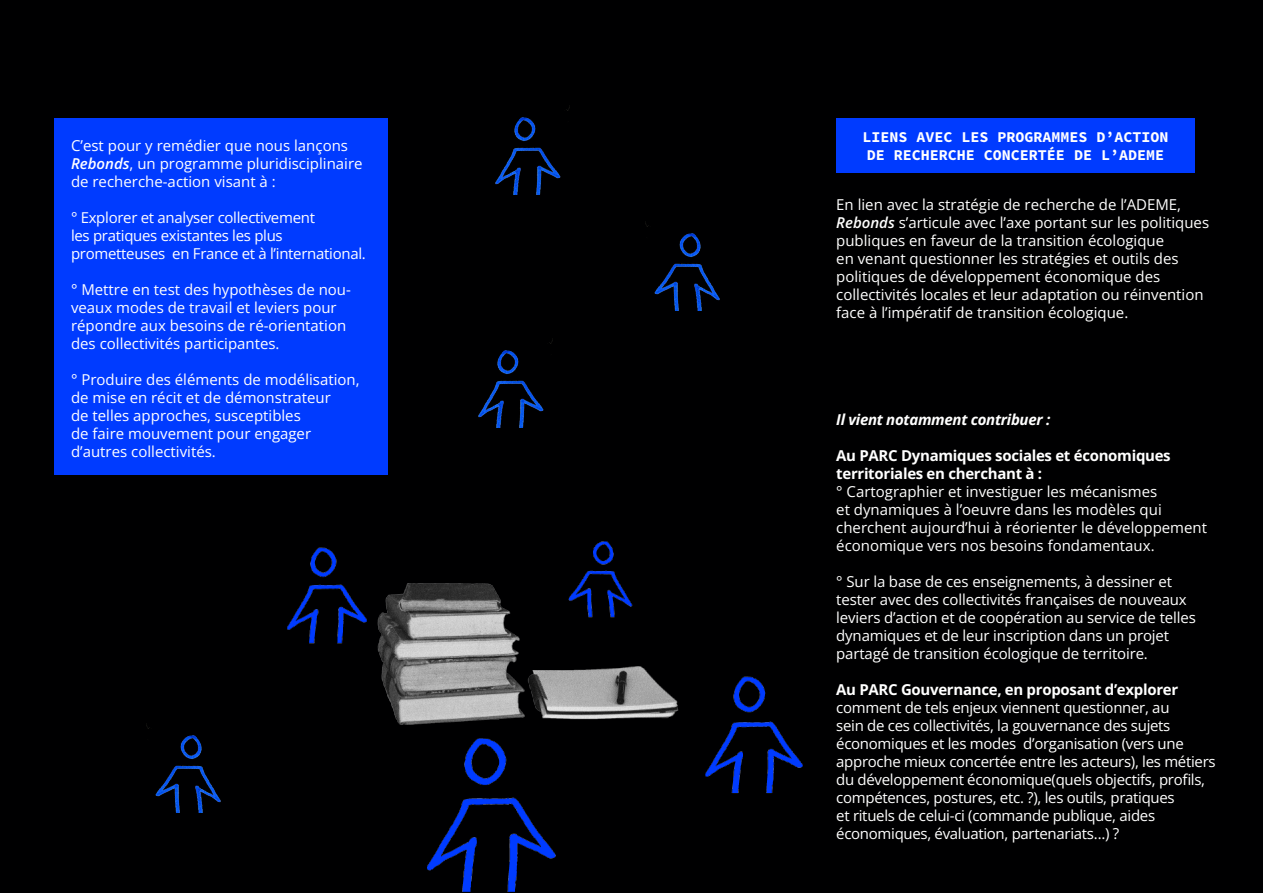
<style>
.page{position:relative;width:1263px;height:893px;background:#000001}
.page>*{position:absolute;margin:0;border:0;box-sizing:border-box;transform-origin:0 0}
.t1{font:15px/18px "Open Sans";color:#fff}
.t2{font:15px/18px "Open Sans";letter-spacing:-.02em;color:#fff}
.t3{font:700 15px/18px "Open Sans";letter-spacing:-.02em;color:#fff}
.t4{font:15px/18px "Source Code Variable";color:#fff;text-align:center}
.t5{font:italic 700 15px "Open Sans";letter-spacing:-.02em;color:#fff}
.s1{font-weight:600;font-style:italic}
.s2{font-weight:700}
</style>
<div class="page">
<div style="left:836px;top:118px;width:359px;height:55px;background:#003bff"></div>
<img style="left:287px;top:542px;width:516px;height:349px">
<div style="left:54px;top:118px;width:333px;height:356px;background:#003bff"></div>
<img style="left:146px;top:724px;width:75px;height:88px">
<img style="left:645px;top:222px;width:75px;height:89px">
<img style="left:478px;top:339px;width:75px;height:89px">
<img style="left:495px;top:106px;width:75px;height:89px">
<p class="t1" style="left:71px;top:136px;width:293px">C’est pour y remédier que nous lançons<br><span class="s1">Rebonds</span>, un programme pluridisciplinaire de recherche-action visant à :</p>
<p class="t2" style="left:71px;top:208px;width:296px">° Explorer et analyser collectivement<br>les pratiques existantes les plus prometteuses en France et à l’international.</p>
<p class="t1" style="left:71px;top:280px;width:281px">° Mettre en test des hypothèses de nou&shy;veaux modes de travail et leviers pour répondre aux besoins de ré-orientation des collectivités participantes.</p>
<p class="t1" style="left:71px;top:370px;width:290px">° Produire des éléments de modélisation, de mise en récit et de démonstrateur<br>de telles approches, susceptibles<br>de faire mouvement pour engager d’autres collectivités.</p>
<p class="t4" style="left:862px;top:128px;width:308px">LIENS AVEC LES PROGRAMMES D’ACTION<br>DE RECHERCHE CONCERTÉE DE L’ADEME</p>
<p class="t1" style="left:836px;top:195px;width:374px">En lien avec la stratégie de recherche de l’ADEME, <span class="s1">Rebonds</span> s’articule avec l’axe portant sur les politiques publiques en faveur de la transition écologique<br>en venant questionner les stratégies et outils des politiques de développement économique des collectivités locales et leur adaptation ou réinvention face à l’impératif de transition écologique.</p>
<p class="t5" style="left:836px;top:409px;width:216px">Il vient notamment contribuer :</p>
<p class="t3" style="left:836px;top:446px;width:336px">Au PARC Dynamiques sociales et économiques territoriales en cherchant à :</p>
<p class="t1" style="left:836px;top:482px;width:372px">° Cartographier et investiguer les mécanismes<br>et dynamiques à l’oeuvre dans les modèles qui cherchent aujourd’hui à réorienter le développement économique vers nos besoins fondamentaux.</p>
<p class="t1" style="left:836px;top:572px;width:361px">° Sur la base de ces enseignements, à dessiner et tester avec des collectivités françaises de nouveaux leviers d’action et de coopération au service de telles dynamiques et de leur inscription dans un projet partagé de transition écologique de territoire.</p>
<p class="t2" style="left:836px;top:680px;width:381px"><span class="s2">Au PARC Gouvernance, en proposant d’explorer </span>comment de tels enjeux viennent questionner, au<br>sein de ces collectivités, la gouvernance des sujets économiques et les modes d’organisation (vers une approche mieux concertée entre les acteurs), les métiers du développement économique(quels objectifs, profils, compétences, postures, etc. ?), les outils, pratiques<br>et rituels de celui-ci (commande publique, aides économiques, évaluation, partenariats…) ?</p>
</div>
